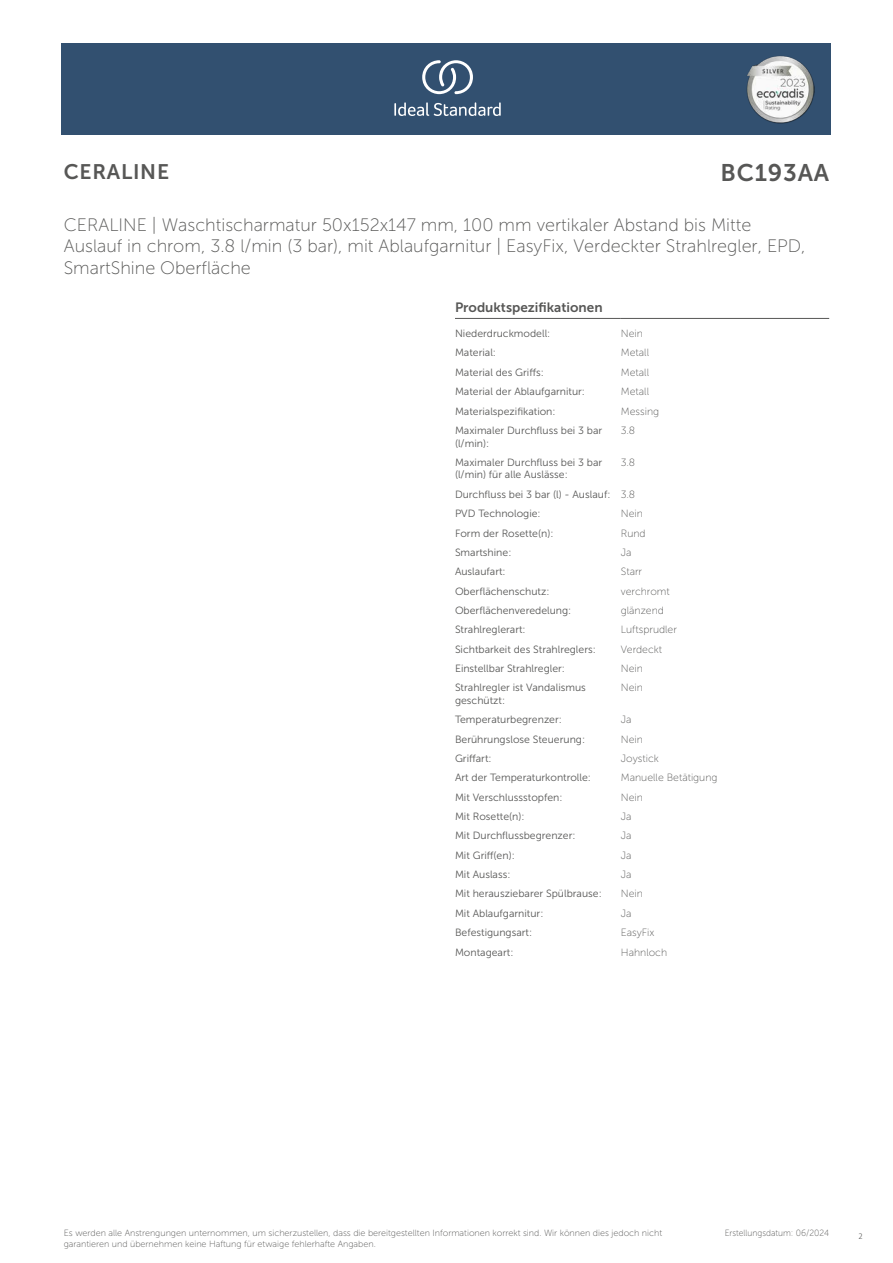
<style>
.page{position:relative;width:893px;height:1263px;background:#fff}
.page>*{position:absolute;margin:0;border:0;box-sizing:border-box;transform-origin:0 0}
.t1{font:24px "Museo Sans 700";letter-spacing:.035em;color:#575756}
.t2{font:21px "Museo Sans 700";letter-spacing:.035em;color:#575756}
.t3{font:18px/21.6px "Museo Sans 100";color:#575756}
.t4{font:13.5px "Museo Sans 700";color:#575756}
.t5{font:10.5px/12.6px "Museo Sans 300";color:#575756}
.t6{font:10.5px "Museo Sans 100";color:#575756}
.t7{font:9px/10.8px "Museo Sans 100";color:#575756}
.t8{font:9px "Museo Sans 100";color:#575756;scale:.95 1}
.t9{font:300 9px "Calibri";color:#575756;scale:.95 1}
.s1{font-family:"Museo Sans 100"}
</style>
<div class="page">
<div style="left:62px;top:43px;width:769px;height:91px;background:#325070"></div>
<hr style="left:455px;top:318px;width:166px;height:1px;background:#575756">
<hr style="left:621px;top:318px;width:208px;height:1px;background:#575756">
<svg style="left:394px;top:102px;width:107px;height:14px"></svg>
<svg style="left:422px;top:60px;width:51px;height:34px"></svg>
<img style="left:746px;top:56px;width:68px;height:67px">
<h2 class="t2" style="left:64px;top:160px;width:107px">CERALINE</h2>
<h1 class="t1" style="left:720px;top:160px;width:110px">BC193AA</h1>
<h3 class="t3" style="left:64px;top:214px;width:743px">CERALINE | Waschtischarmatur 50x152x147 mm, 100 mm vertikaler Abstand bis Mitte<br>Auslauf in chrom, 3.8 l/min (3 bar), mit Ablaufgarnitur | EasyFix, Verdeckter Strahlregler, EPD,<br>SmartShine Oberfläche</h3>
<p class="t4" style="left:455px;top:300px;width:149px">Produktspezifikationen</p>
<p class="t5" style="left:455px;top:327px;width:97px">Niederdruckmodell:</p>
<p class="t6" style="left:621px;top:328px;width:24px">Nein</p>
<p class="t5" style="left:455px;top:347px;width:43px">Material:</p>
<p class="t6" style="left:621px;top:347px;width:30px">Metall</p>
<p class="t5" style="left:455px;top:366px;width:90px">Material des Griffs:</p>
<p class="t6" style="left:621px;top:367px;width:30px">Metall</p>
<p class="t5" style="left:455px;top:385px;width:132px">Material der Ablaufgarnitur:</p>
<p class="t6" style="left:621px;top:386px;width:30px">Metall</p>
<p class="t5" style="left:455px;top:405px;width:102px">Materialspezifikation:</p>
<p class="t6" style="left:621px;top:405px;width:40px">Messing</p>
<p class="t5" style="left:455px;top:424px;width:149px">Maximaler Durchfluss bei 3 bar (l/min):</p>
<p class="t6" style="left:621px;top:425px;width:16px">3.8</p>
<p class="t5" style="left:455px;top:456px;width:149px">Maximaler Durchfluss bei 3 bar (l/min) für alle Auslässe:</p>
<p class="t6" style="left:621px;top:457px;width:16px">3.8</p>
<p class="t5" style="left:455px;top:485px;width:182px;line-height:19.4px">Durchfluss bei 3 bar (l) - Auslauf: <span class="s1">3.8<br></span>PVD Technologie:</p>
<p class="t6" style="left:621px;top:508px;width:24px">Nein</p>
<p class="t5" style="left:455px;top:527px;width:100px">Form der Rosette(n):</p>
<p class="t6" style="left:621px;top:527px;width:26px">Rund</p>
<p class="t5" style="left:455px;top:546px;width:58px">Smartshine:</p>
<p class="t6" style="left:621px;top:547px;width:12px">Ja</p>
<p class="t5" style="left:455px;top:565px;width:52px">Auslaufart:</p>
<p class="t6" style="left:621px;top:566px;width:23px">Starr</p>
<p class="t5" style="left:455px;top:585px;width:96px">Oberflächenschutz:</p>
<p class="t6" style="left:621px;top:585px;width:50px">verchromt</p>
<p class="t5" style="left:455px;top:604px;width:118px">Oberflächenveredelung:</p>
<p class="t6" style="left:621px;top:605px;width:45px">glänzend</p>
<p class="t5" style="left:455px;top:623px;width:72px">Strahlreglerart:</p>
<p class="t6" style="left:621px;top:624px;width:58px">Luftsprudler</p>
<p class="t5" style="left:455px;top:643px;width:142px">Sichtbarkeit des Strahlreglers:</p>
<p class="t6" style="left:621px;top:643px;width:43px">Verdeckt</p>
<p class="t5" style="left:455px;top:662px;width:111px">Einstellbar Strahlregler:</p>
<p class="t6" style="left:621px;top:663px;width:24px">Nein</p>
<p class="t5" style="left:455px;top:681px;width:132px">Strahlregler ist Vandalismus geschützt:</p>
<p class="t6" style="left:621px;top:682px;width:24px">Nein</p>
<p class="t5" style="left:455px;top:713px;width:108px">Temperaturbegrenzer:</p>
<p class="t6" style="left:621px;top:714px;width:12px">Ja</p>
<p class="t5" style="left:455px;top:733px;width:132px">Berührungslose Steuerung:</p>
<p class="t6" style="left:621px;top:733px;width:24px">Nein</p>
<p class="t5" style="left:455px;top:752px;width:38px">Griffart:</p>
<p class="t6" style="left:621px;top:753px;width:40px">Joystick</p>
<p class="t5" style="left:455px;top:771px;width:138px">Art der Temperaturkontrolle:</p>
<p class="t6" style="left:621px;top:772px;width:98px">Manuelle Betätigung</p>
<p class="t5" style="left:455px;top:791px;width:109px">Mit Verschlussstopfen:</p>
<p class="t6" style="left:621px;top:791px;width:24px">Nein</p>
<p class="t5" style="left:455px;top:810px;width:71px">Mit Rosette(n):</p>
<p class="t6" style="left:621px;top:811px;width:12px">Ja</p>
<p class="t5" style="left:455px;top:829px;width:122px">Mit Durchflussbegrenzer:</p>
<p class="t6" style="left:621px;top:830px;width:12px">Ja</p>
<p class="t5" style="left:455px;top:849px;width:61px">Mit Griff(en):</p>
<p class="t6" style="left:621px;top:849px;width:12px">Ja</p>
<p class="t5" style="left:455px;top:868px;width:57px">Mit Auslass:</p>
<p class="t6" style="left:621px;top:869px;width:12px">Ja</p>
<p class="t5" style="left:455px;top:888px;width:148px">Mit herausziebarer Spülbrause:</p>
<p class="t6" style="left:621px;top:888px;width:24px">Nein</p>
<p class="t5" style="left:455px;top:907px;width:90px">Mit Ablaufgarnitur:</p>
<p class="t6" style="left:621px;top:908px;width:12px">Ja</p>
<p class="t5" style="left:455px;top:926px;width:79px">Befestigungsart:</p>
<p class="t6" style="left:621px;top:927px;width:35px">EasyFix</p>
<p class="t5" style="left:455px;top:946px;width:60px">Montageart:</p>
<p class="t6" style="left:621px;top:946px;width:48px">Hahnloch</p>
<p class="t7" style="left:64px;top:1227px;width:600px">Es werden alle Anstrengungen unternommen, um sicherzustellen, dass die bereitgestellten Informationen korrekt sind. Wir können dies jedoch nicht garantieren und übernehmen keine Haftung für etwaige fehlerhafte Angaben.</p>
<p class="t8" style="left:725px;top:1228px;width:111px">Erstellungsdatum: 06/2024</p>
<p class="t9" style="left:858px;top:1230px;width:6px">2</p>
</div>
